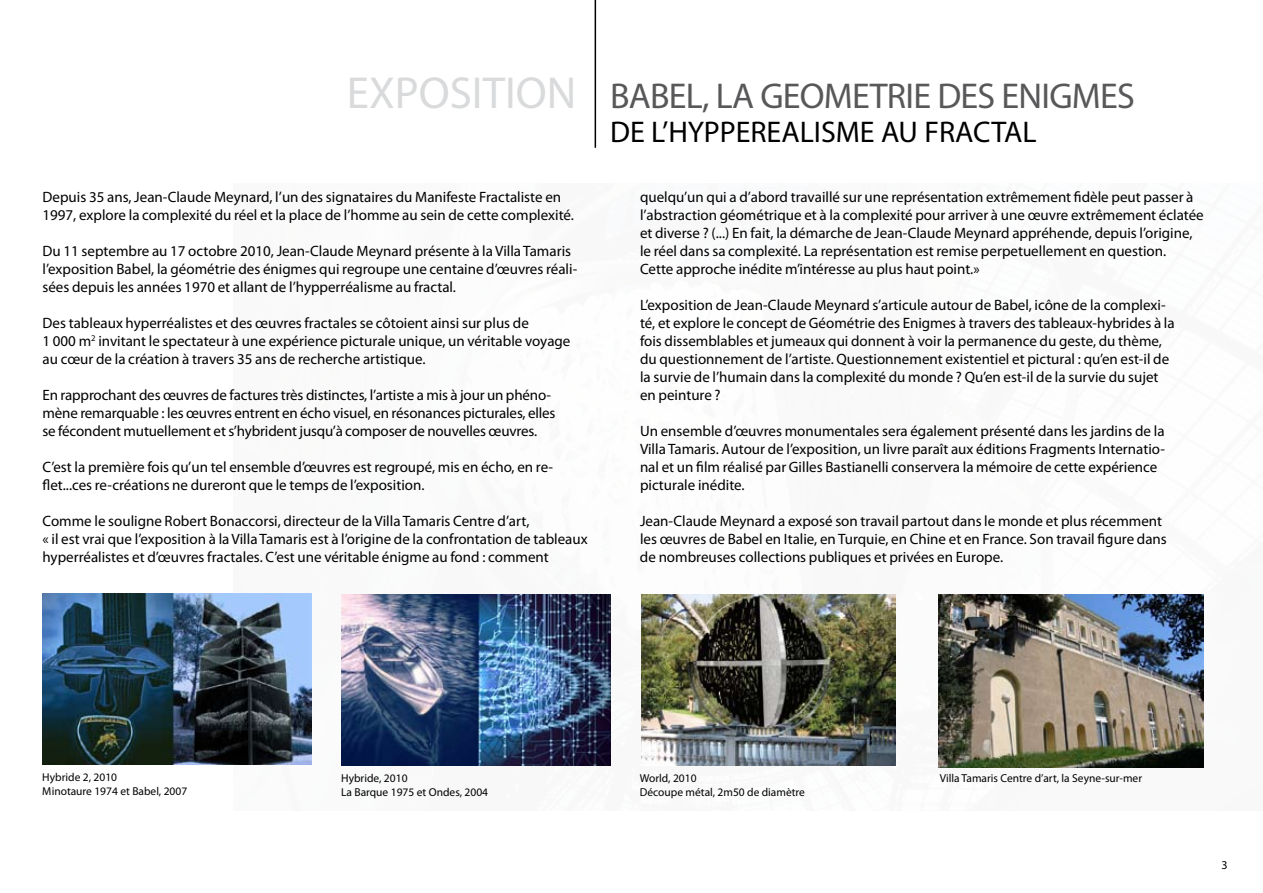
<style>
.page{position:relative;width:1263px;height:893px;background:#fff}
.page>*{position:absolute;margin:0;border:0;box-sizing:border-box;transform-origin:0 0}
.t1{font:36px "Myriad Pro";letter-spacing:-.02em;color:#58585a}
.t2{font:30px "Myriad Pro";color:#000}
.t3{font:15px/18px "Myriad Pro";color:#000}
.t4{font:12px "Myriad Pro";color:#000}
.t5{font:11.55px/13.8px "Myriad Pro";color:#000}
.t6{font:11.4px/13.8px "Myriad Pro";color:#000}
.s1{font-size:45px;color:#d9dadb}
</style>
<div class="page">
<img style="left:43px;top:594px;width:268px;height:170px">
<img style="left:341px;top:594px;width:270px;height:171px">
<hr style="left:595px;top:0;width:1px;height:148px;background:#000">
<img style="left:939px;top:595px;width:264px;height:172px">
<img style="left:641px;top:594px;width:254px;height:171px">
<h1 class="t1" style="left:347px;top:74px;width:789px"><span class="s1">EXPOSITION</span> BABEL, LA GEOMETRIE DES ENIGMES</h1>
<h2 class="t2" style="left:610px;top:114px;width:428px">DE L’HYPPEREALISME AU FRACTAL</h2>
<p class="t3" style="left:43px;top:188px;width:533px">Depuis 35 ans, Jean-Claude Meynard, l’un des signataires du Manifeste Fractaliste en<br>1997, explore la complexité du réel et la place de l’homme au sein de cette complexité.</p>
<p class="t3" style="left:43px;top:242px;width:536px">Du 11 septembre au 17 octobre 2010, Jean-Claude Meynard présente à la Villa Tamaris l’exposition Babel, la géométrie des énigmes qui regroupe une centaine d’œuvres réali&shy;sées depuis les années 1970 et allant de l’hypperréalisme au fractal.</p>
<p class="t3" style="left:43px;top:314px;width:529px">Des tableaux hyperréalistes et des œuvres fractales se côtoient ainsi sur plus de<br>1 000 m<sup>2</sup> invitant le spectateur à une expérience picturale unique, un véritable voyage au cœur de la création à travers 35 ans de recherche artistique.</p>
<p class="t3" style="left:43px;top:386px;width:515px">En rapprochant des œuvres de factures très distinctes, l’artiste a mis à jour un phéno&shy;mène remarquable : les œuvres entrent en écho visuel, en résonances picturales, elles se fécondent mutuellement et s’hybrident jusqu’à composer de nouvelles œuvres.</p>
<p class="t3" style="left:43px;top:458px;width:512px">C’est la première fois qu’un tel ensemble d’œuvres est regroupé, mis en écho, en re&shy;flet...ces re-créations ne dureront que le temps de l’exposition.</p>
<p class="t3" style="left:43px;top:512px;width:547px">Comme le souligne Robert Bonaccorsi, directeur de la Villa Tamaris Centre d’art,<br>« il est vrai que l’exposition à la Villa Tamaris est à l’origine de la confrontation de tableaux hyperréalistes et d’œuvres fractales. C’est une véritable énigme au fond : comment</p>
<p class="t3" style="left:640px;top:188px;width:565px">quelqu’un qui a d’abord travaillé sur une représentation extrêmement fidèle peut passer à l’abstraction géométrique et à la complexité pour arriver à une œuvre extrêmement éclatée et diverse ? (...) En fait, la démarche de Jean-Claude Meynard appréhende, depuis l’origine, le réel dans sa complexité. La représentation est remise perpetuellement en question.<br>Cette approche inédite m’intéresse au plus haut point.»</p>
<p class="t3" style="left:640px;top:296px;width:536px">L’exposition de Jean-Claude Meynard s’articule autour de Babel, icône de la complexi&shy;té, et explore le concept de Géométrie des Enigmes à travers des tableaux-hybrides à la fois dissemblables et jumeaux qui donnent à voir la permanence du geste, du thème, du questionnement de l’artiste. Questionnement existentiel et pictural : qu’en est-il de la survie de l’humain dans la complexité du monde ? Qu’en est-il de la survie du sujet en peinture ?</p>
<p class="t3" style="left:640px;top:422px;width:526px">Un ensemble d’œuvres monumentales sera également présenté dans les jardins de la Villa Tamaris. Autour de l’exposition, un livre paraît aux éditions Fragments Internatio&shy;nal et un film réalisé par Gilles Bastianelli conservera la mémoire de cette expérience picturale inédite.</p>
<p class="t3" style="left:640px;top:512px;width:528px">Jean-Claude Meynard a exposé son travail partout dans le monde et plus récemment les œuvres de Babel en Italie, en Turquie, en Chine et en France. Son travail figure dans de nombreuses collections publiques et privées en Europe.</p>
<p class="t6" style="left:42px;top:770px;width:146px">Hybride 2, 2010<br>Minotaure 1974 et Babel, 2007</p>
<p class="t5" style="left:341px;top:771px;width:149px">Hybride, 2010<br>La Barque 1975 et Ondes, 2004</p>
<p class="t5" style="left:640px;top:771px;width:167px">World, 2010<br>Découpe métal, 2m50 de diamètre</p>
<p class="t5" style="left:940px;top:771px;width:204px">Villa Tamaris Centre d’art, la Seyne-sur-mer</p>
<p class="t4" style="left:1221px;top:857px;width:8px">3</p>
</div>
